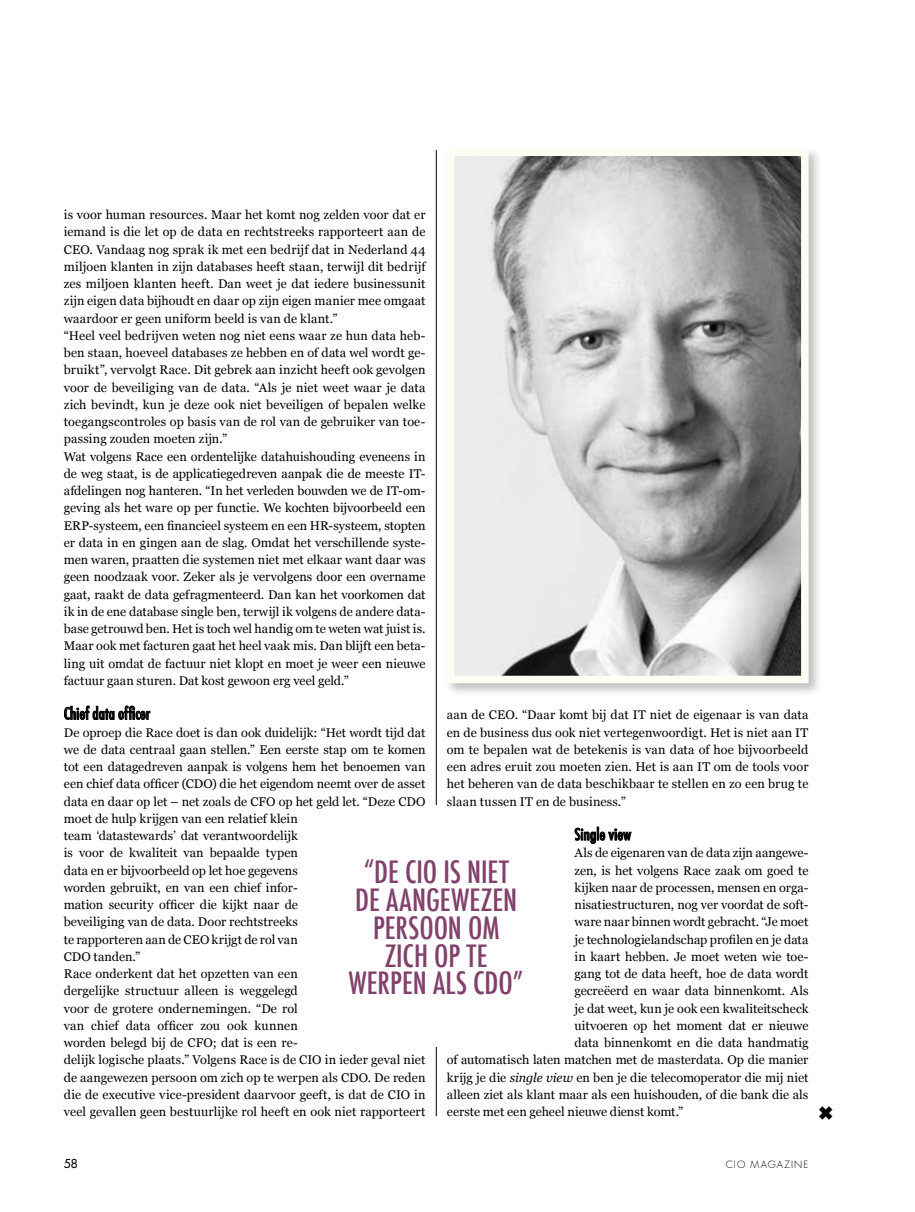
<style>
.page{position:relative;width:915px;height:1212px;background:#fff}
.page>*{position:absolute;margin:0;border:0;box-sizing:border-box;transform-origin:0 0}
.t1{font:500 condensed 30px/27.8px "Futura";color:#82416b;text-align:center}
.t2{font:500 condensed 15.75px "Futura";letter-spacing:.005em;color:#000}
.t3{font:12.6px/17.2px "Georgia";letter-spacing:.005em;color:#000}
.t4{font:12px "Futura LT";color:#000}
.t5{font:300 9.75px "Futura LT";letter-spacing:.12em;color:#000}
.s1{font-style:italic}
</style>
<div class="page">
<hr style="left:436px;top:150px;width:1px;height:966px;background:#000">
<div style="left:298px;top:806px;width:276px;height:241px;background:#fff"></div>
<svg style="left:64px;top:705px;width:87px;height:15px"></svg>
<svg style="left:574px;top:827px;width:57px;height:17px"></svg>
<div style="left:444px;top:146px;width:378px;height:552px;background:#000;opacity:.25"></div>
<img style="left:455px;top:157px;width:344px;height:517px">
<div style="left:446px;top:148px;width:362px;height:535px;border:8px solid #fffdf6"></div>
<p class="t3" style="left:64px;top:206px;width:363px">is voor human resources. Maar het komt nog zelden voor dat er iemand is die let op de data en rechtstreeks rapporteert aan de CEO. Vandaag nog sprak ik met een bedrijf dat in Nederland 44 miljoen klanten in zijn databases heeft staan, terwijl dit bedrijf zes miljoen klanten heeft. Dan weet je dat iedere businessunit zijn eigen data bijhoudt en daar op zijn eigen manier mee omgaat waardoor er geen uniform beeld is van de klant.”<br>“Heel veel bedrijven weten nog niet eens waar ze hun data heb&shy;ben staan, hoeveel databases ze hebben en of data wel wordt ge&shy;bruikt”, vervolgt Race. Dit gebrek aan inzicht heeft ook gevolgen voor de beveiliging van de data. “Als je niet weet waar je data zich bevindt, kun je deze ook niet beveiligen of bepalen welke toegangscontroles op basis van de rol van de gebruiker van toe&shy;passing zouden moeten zijn.”<br>Wat volgens Race een ordentelijke datahuishouding eveneens in de weg staat, is de applicatiegedreven aanpak die de meeste IT&shy;afdelingen nog hanteren. “In het verleden bouwden we de IT-om&shy;geving als het ware op per functie. We kochten bijvoorbeeld een ERP-systeem, een financieel systeem en een HR-systeem, stopten er data in en gingen aan de slag. Omdat het verschillende syste&shy;men waren, praatten die systemen niet met elkaar want daar was geen noodzaak voor. Zeker als je vervolgens door een overname gaat, raakt de data gefragmenteerd. Dan kan het voorkomen dat ik in de ene database single ben, terwijl ik volgens de andere data&shy;base getrouwd ben. Het is toch wel handig om te weten wat juist is.<br>Maar ook met facturen gaat het heel vaak mis. Dan blijft een beta&shy;ling uit omdat de factuur niet klopt en moet je weer een nieuwe factuur gaan sturen. Dat kost gewoon erg veel geld.”</p>
<p class="t2" style="left:64px;top:703px;width:88px">CHIEF DATA OFFICER</p>
<p class="t3" style="left:64px;top:724px;width:363px">De oproep die Race doet is dan ook duidelijk: “Het wordt tijd dat we de data centraal gaan stellen.” Een eerste stap om te komen tot een datagedreven aanpak is volgens hem het benoemen van een chief data officer (CDO) die het eigendom neemt over de asset data en daar op let – net zoals de CFO op het geld let. “Deze CDO moet de hulp krijgen van een relatief klein<br>team ‘datastewards’ dat verantwoordelijk<br>is voor de kwaliteit van bepaalde typen<br>data en er bijvoorbeeld op let hoe gegevens<br>worden gebruikt, en van een chief infor-<br>mation security officer die kijkt naar de<br>beveiliging van de data. Door rechtstreeks<br>te rapporteren aan de CEO krijgt de rol van<br>CDO tanden.”<br>Race onderkent dat het opzetten van een<br>dergelijke structuur alleen is weggelegd<br>voor de grotere ondernemingen. “De rol<br>van chief data officer zou ook kunnen<br>worden belegd bij de CFO; dat is een re-<br>delijk logische plaats.” Volgens Race is de CIO in ieder geval niet de aangewezen persoon om zich op te werpen als CDO. De reden die de executive vice-president daarvoor geeft, is dat de CIO in veel gevallen geen bestuurlijke rol heeft en ook niet rapporteert</p>
<p class="t3" style="left:446px;top:707px;width:363px;text-align:justify">aan de CEO. “Daar komt bij dat IT niet de eigenaar is van data en de business dus ook niet vertegenwoordigt. Het is niet aan IT om te bepalen wat de betekenis is van data of hoe bijvoorbeeld een adres eruit zou moeten zien. Het is aan IT om de tools voor het beheren van de data beschikbaar te stellen en zo een brug te slaan tussen IT en de business.”</p>
<p class="t2" style="left:574px;top:824px;width:58px">SINGLE VIEW</p>
<p class="t3" style="left:574px;top:845px;width:235px">Als de eigenaren van de data zijn aangewe-</p>
<p class="t3" style="left:574px;top:862px;width:235px">zen, is het volgens Race zaak om goed te</p>
<p class="t3" style="left:574px;top:879px;width:235px">kijken naar de processen, mensen en orga-</p>
<p class="t3" style="left:574px;top:896px;width:235px">nisatiestructuren, nog ver voordat de soft-</p>
<p class="t3" style="left:574px;top:914px;width:235px">ware naar binnen wordt gebracht. “Je moet</p>
<p class="t3" style="left:574px;top:931px;width:235px">je technologielandschap profilen en je data</p>
<p class="t3" style="left:574px;top:948px;width:235px">in kaart hebben. Je moet weten wie toe-</p>
<p class="t3" style="left:574px;top:965px;width:235px">gang tot de data heeft, hoe de data wordt</p>
<p class="t3" style="left:574px;top:983px;width:235px">gecreëerd en waar data binnenkomt. Als</p>
<p class="t3" style="left:574px;top:1000px;width:235px">je dat weet, kun je ook een kwaliteitscheck</p>
<p class="t3" style="left:574px;top:1017px;width:235px">uitvoeren op het moment dat er nieuwe</p>
<p class="t3" style="left:574px;top:1034px;width:235px">data binnenkomt en die data handmatig</p>
<p class="t3" style="left:446px;top:1052px;width:363px">of automatisch laten matchen met de masterdata. Op die manier</p>
<p class="t3" style="left:446px;top:1069px;width:363px">krijg je die <span class="s1">single view</span> en ben je die telecomoperator die mij niet</p>
<p class="t3" style="left:446px;top:1086px;width:363px">alleen ziet als klant maar als een huishouden, of die bank die als</p>
<p class="t3" style="left:446px;top:1103px;width:238px">eerste met een geheel nieuwe dienst komt.”</p>
<h1 class="t1" style="left:348px;top:858px;width:176px">“DE CIO IS NIET<br>DE AANGEWEZEN<br>PERSOON OM<br>ZICH OP TE<br>WERPEN ALS CDO”</h1>
<p class="t4" style="left:64px;top:1156px;width:15px">58</p>
<p class="t5" style="left:725px;top:1158px;width:84px">CIO MAGAZINE</p>
</div>
